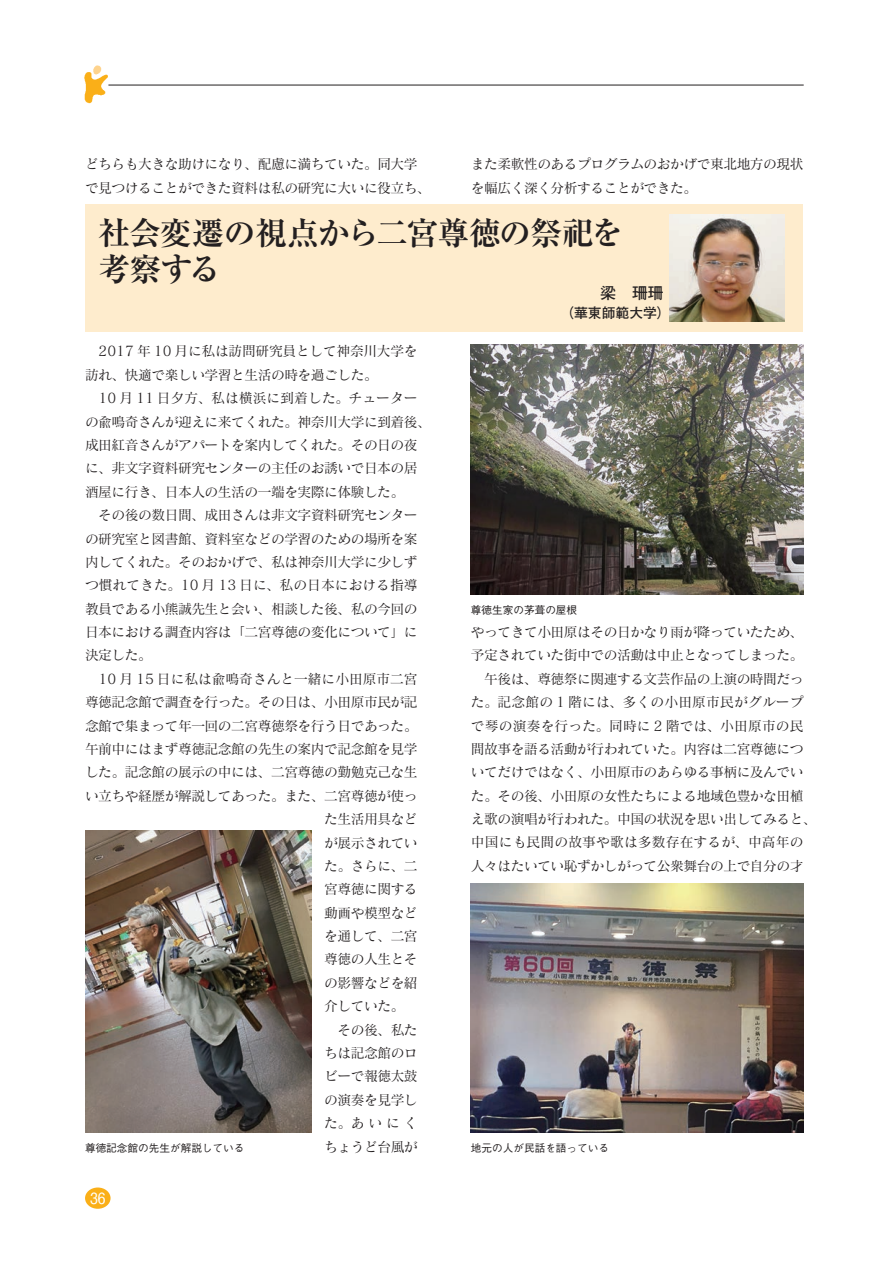
<style>
.page{position:relative;width:893px;height:1263px;background:#fff}
.page>*{position:absolute;margin:0;border:0;box-sizing:border-box;transform-origin:0 0}
.t1{font:700 31.95px/36.2px "Ryumin Pro";letter-spacing:-.03em;color:#231f20}
.t2{font:700 15.9px "Futo Go B101 Pro";color:#231f20}
.t3{font:500 15.45px "Gothic BBB Pro";color:#fff}
.t4{font:13.8px/23.4px "Matisse Pro M";letter-spacing:-.04em;color:#231f20}
.t5{font:13.8px "Matisse Pro M";color:#231f20}
.t6{font:13.8px "Matisse Pro M";letter-spacing:-.005em;color:#231f20}
.t7{font:700 13.8px "Futo Go B101 Pro";color:#231f20}
.t8{font:500 10.65px "Gothic BBB Pro";color:#231f20}
</style>
<div class="page">
<img style="left:84px;top:79px;width:28px;height:25px">
<hr style="left:108px;top:85px;width:696px;height:1px;background:#231f20">
<img style="left:84px;top:65px;width:24px;height:14px">
<div style="left:85px;top:1187px;width:26px;height:22px;background:#faaf18;border-radius:50%"></div>
<div style="left:86px;top:204px;width:717px;height:128px;background:#feeccd"></div>
<img style="left:669px;top:215px;width:115px;height:106px">
<img style="left:85px;top:831px;width:226px;height:302px">
<img style="left:471px;top:344px;width:333px;height:250px">
<img style="left:471px;top:883px;width:333px;height:250px">
<p class="t4" style="left:85px;top:152px;width:348px">どちらも大きな助けになり、配慮に満ちていた。同大学で見つけることができた資料は私の研究に大いに役立ち、</p>
<p class="t4" style="left:471px;top:152px;width:334px">また柔軟性のあるプログラムのおかげで東北地方の現状を幅広く深く分析することができた。</p>
<h1 class="t1" style="left:98px;top:213px;width:527px">社会変遷の視点から二宮尊徳の祭祀を考察する</h1>
<p class="t2" style="left:600px;top:280px;width:65px">梁　珊珊</p>
<p class="t7" style="left:560px;top:302px;width:112px">（華東師範大学）</p>
<p class="t4" style="left:85px;top:339px;width:334px">　2017 年 10 月に私は訪問研究員として神奈川大学を</p>
<p class="t4" style="left:85px;top:363px;width:294px">訪れ、快適で楽しい学習と生活の時を過ごした。</p>
<p class="t5" style="left:85px;top:389px;width:334px">　10 月 11 日夕方、私は横浜に到着した。チューター</p>
<p class="t4" style="left:85px;top:409px;width:348px">の兪鳴奇さんが迎えに来てくれた。神奈川大学に到着後、</p>
<p class="t4" style="left:85px;top:433px;width:334px">成田紅音さんがアパートを案内してくれた。その日の夜</p>
<p class="t4" style="left:85px;top:456px;width:334px">に、非文字資料研究センターの主任のお誘いで日本の居</p>
<p class="t4" style="left:85px;top:480px;width:321px">酒屋に行き、日本人の生活の一端を実際に体験した。</p>
<p class="t4" style="left:85px;top:503px;width:334px">　その後の数日間、成田さんは非文字資料研究センター</p>
<p class="t4" style="left:85px;top:526px;width:334px">の研究室と図書館、資料室などの学習のための場所を案</p>
<p class="t4" style="left:85px;top:550px;width:334px">内してくれた。そのおかげで、私は神奈川大学に少しず</p>
<p class="t5" style="left:85px;top:576px;width:334px">つ慣れてきた。10 月 13 日に、私の日本における指導</p>
<p class="t4" style="left:85px;top:596px;width:334px">教員である小熊誠先生と会い、相談した後、私の今回の</p>
<p class="t4" style="left:85px;top:620px;width:334px">日本における調査内容は「二宮尊徳の変化について」に</p>
<p class="t4" style="left:85px;top:643px;width:69px">決定した。</p>
<p class="t6" style="left:85px;top:670px;width:334px">　10 月 15 日に私は兪鳴奇さんと一緒に小田原市二宮</p>
<p class="t4" style="left:85px;top:690px;width:334px">尊徳記念館で調査を行った。その日は、小田原市民が記</p>
<p class="t4" style="left:85px;top:713px;width:334px">念館で集まって年一回の二宮尊徳祭を行う日であった。</p>
<p class="t4" style="left:85px;top:737px;width:334px">午前中にはまず尊徳記念館の先生の案内で記念館を見学</p>
<p class="t4" style="left:85px;top:760px;width:334px">した。記念館の展示の中には、二宮尊徳の勤勉克己な生</p>
<p class="t4" style="left:85px;top:783px;width:334px">い立ちや経歴が解説してあった。また、二宮尊徳が使っ</p>
<p class="t4" style="left:324px;top:807px;width:95px">た生活用具など</p>
<p class="t4" style="left:324px;top:830px;width:95px">が展示されてい</p>
<p class="t4" style="left:324px;top:854px;width:95px">た。さらに、二</p>
<p class="t4" style="left:324px;top:877px;width:95px">宮尊徳に関する</p>
<p class="t4" style="left:324px;top:900px;width:95px">動画や模型など</p>
<p class="t4" style="left:324px;top:924px;width:95px">を通して、二宮</p>
<p class="t4" style="left:324px;top:947px;width:95px">尊徳の人生とそ</p>
<p class="t4" style="left:324px;top:971px;width:95px">の影響などを紹</p>
<p class="t4" style="left:324px;top:994px;width:82px">介していた。</p>
<p class="t4" style="left:324px;top:1017px;width:95px">　その後、私た</p>
<p class="t4" style="left:324px;top:1041px;width:95px">ちは記念館のロ</p>
<p class="t4" style="left:324px;top:1064px;width:95px">ビーで報徳太鼓</p>
<p class="t4" style="left:324px;top:1087px;width:95px">の演奏を見学し</p>
<p class="t4" style="left:324px;top:1111px;width:95px">た。あいにく</p>
<p class="t4" style="left:324px;top:1134px;width:95px">ちょうど台風が</p>
<p class="t8" style="left:85px;top:1140px;width:161px">尊徳記念館の先生が解説している</p>
<p class="t3" style="left:90px;top:1186px;width:17px">36</p>
<p class="t8" style="left:471px;top:601px;width:108px">尊徳生家の茅葺の屋根</p>
<p class="t4" style="left:471px;top:620px;width:348px">やってきて小田原はその日かなり雨が降っていたため、予定されていた街中での活動は中止となってしまった。　午後は、尊徳祭に関連する文芸作品の上演の時間だった。記念館の 1 階には、多くの小田原市民がグループで琴の演奏を行った。同時に 2 階では、小田原市の民間故事を語る活動が行われていた。内容は二宮尊徳についてだけではなく、小田原市のあらゆる事柄に及んでいた。その後、小田原の女性たちによる地域色豊かな田植え歌の演唱が行われた。中国の状況を思い出してみると、中国にも民間の故事や歌は多数存在するが、中高年の人々はたいてい恥ずかしがって公衆舞台の上で自分の才</p>
<p class="t8" style="left:471px;top:1140px;width:140px">地元の人が民話を語っている</p>
</div>
